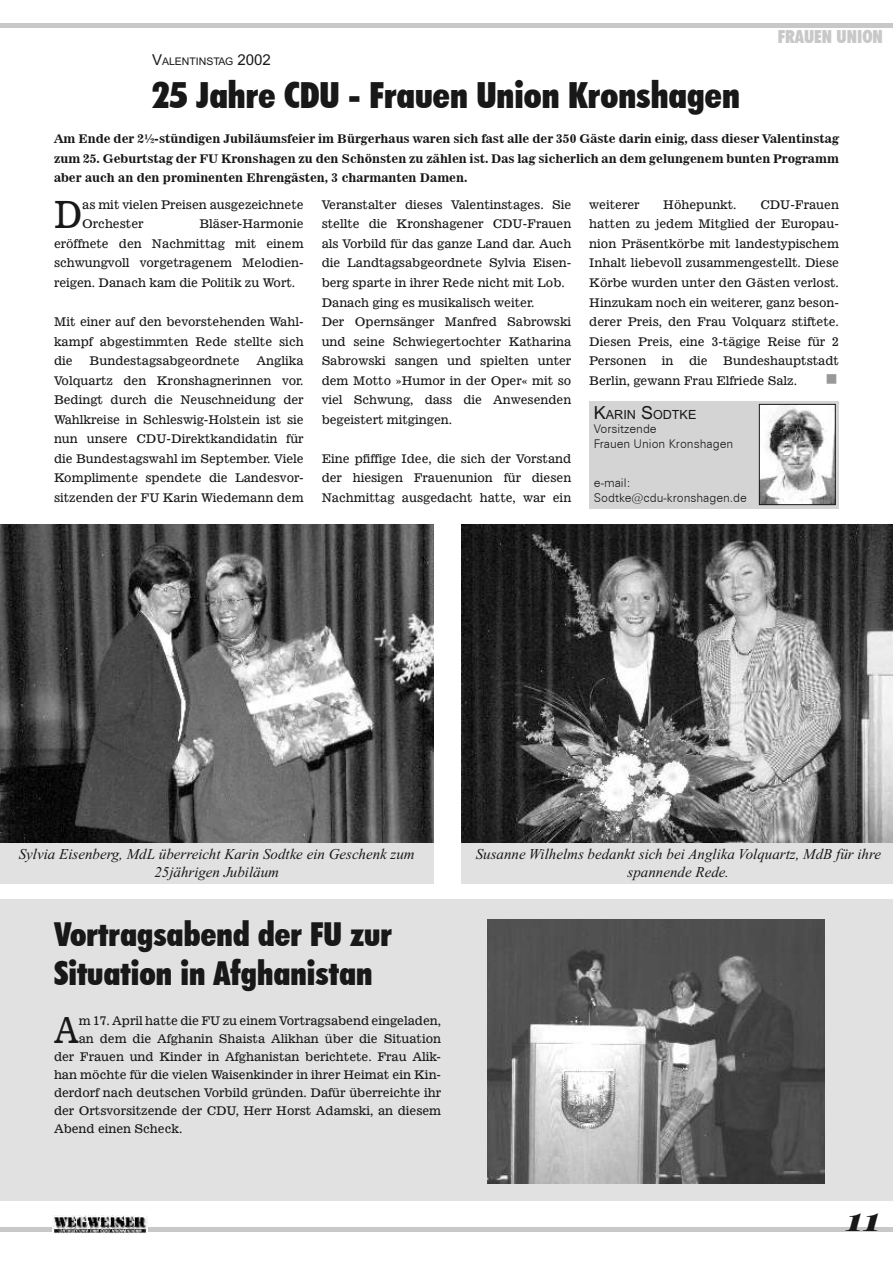
<style>
.page{position:relative;width:893px;height:1263px;background:#fff}
.page>*{position:absolute;margin:0;border:0;box-sizing:border-box;transform-origin:0 0}
.t1{font:37.65px "News 701 BT Roman A";color:#181818;scale:.85 1}
.t2{font:36.15px "News 701 BT Roman A";color:#181818;scale:.85 1}
.t3{font:900 condensed 36px "Futura BT";color:#181818}
.t4{font:900 condensed 33px/39.6px "Futura BT";color:#181818}
.t5{font:italic 800 24px "Tiffany IT Cby BT";color:#181818}
.t6{font:900 condensed 18px "Futura BT";color:#c8c8c8}
.t7{font:16.5px "Wingdings";color:#989898}
.t8{font:italic 15px/18px "Times New Roman";color:#181818;text-align:center}
.t9{font:12.6px "Arial";color:#181818}
.t10{font:12px/19.5px "News 701 BT Roman A";color:#181818;text-align:justify}
.t11{font:12px/19.5px "News 701 BT Bold A";color:#181818;text-align:justify}
.t12{font:300 12px/14.4px "Zurich BT";color:#181818}
.t13{font:10.5px "Arial";color:#181818}
.s1{font-size:15px}
.s2{font-size:18px}
</style>
<div class="page">
<div style="left:0;top:1227px;width:893px;height:5px;background:#c8c8c8"></div>
<img style="left:52px;top:1215px;width:96px;height:19px">
<div style="left:0;top:23px;width:893px;height:5px;background:#c8c8c8"></div>
<div style="left:0;top:899px;width:893px;height:302px;background:#e1e1e1"></div>
<div style="left:590px;top:401px;width:249px;height:107px;background:#d4d4d4"></div>
<img style="left:761px;top:404px;width:75px;height:101px">
<div style="left:759px;top:404px;width:76px;height:101px;border:1px solid #181818"></div>
<img style="left:0;top:524px;width:434px;height:319px">
<img style="left:461px;top:524px;width:432px;height:319px">
<img style="left:488px;top:919px;width:337px;height:264px">
<div style="left:0;top:843px;width:434px;height:40px;background:#e1e1e1"></div>
<div style="left:462px;top:843px;width:431px;height:40px;background:#e1e1e1"></div>
<h3 class="t6" style="left:778px;top:26px;width:107px">FRAUEN UNION</h3>
<p class="t13" style="left:152px;top:56px;width:125px"><span class="s1">V</span>ALENTINSTAG<span class="s1">฀2002฀</span></p>
<h3 class="t3" style="left:152px;top:74px;width:589px">25 Jahre CDU - Frauen Union Kronshagen</h3>
<p class="t11" style="left:54px;top:129px;width:786px">Am Ende der 22-stündigen Jubiläumsfeier im Bürgerhaus waren sich fast alle der 350 Gäste darin einig, dass dieser Valentinstag zum 25. Geburtstag der FU Kronshagen zu den Schönsten zu zählen ist. Das lag sicherlich an dem gelungenem bunten Programm aber auch an den prominenten Ehrengästen, 3 charmanten Damen.</p>
<h1 class="t1" style="left:54px;top:192px;width:35px">D</h1>
<p class="t10" style="left:82px;top:195px;width:223px">as mit vielen Preisen ausgezeichnete<br>Orchester</p>
<p class="t10" style="left:54px;top:214px;width:251px;text-indent:145px">Bläser-Harmonie eröffnete den Nachmittag mit einem schwungvoll vorgetragenem Melodien&shy;reigen. Danach kam die Politik zu Wort.</p>
<p class="t10" style="left:54px;top:312px;width:251px">Mit einer auf den bevorstehenden Wahl&shy;kampf abgestimmten Rede stellte sich die</p>
<p class="t10" style="left:54px;top:351px;width:251px;text-indent:203px">Anglika Volquartz den Kronshagnerinnen vor.<br>Bedingt durch die Neuschneidung der Wahlkreise in Schleswig-Holstein ist sie nun unsere CDU-Direktkandidatin für die Bundestagswahl im September. Viele Komplimente spendete die Landesvor&shy;sitzenden der FU Karin Wiedemann dem</p>
<p class="t10" style="left:90px;top:351px;width:151px">Bundestagsabgeordnete</p>
<p class="t10" style="left:322px;top:195px;width:251px;text-align:left">Veranstalter dieses Valentinstages. Sie stellte die Kronshagener CDU-Frauen als Vorbild für das ganze Land dar. Auch die Landtagsabgeordnete Sylvia Eisen&shy;berg sparte in ihrer Rede nicht mit Lob.<br>Danach ging es musikalisch weiter.<br>Der Opernsänger Manfred Sabrowski und seine Schwiegertochter Katharina Sabrowski sangen und spielten unter dem Motto »Humor in der Oper« mit so viel Schwung, dass die Anwesenden begeistert mitgingen.</p>
<p class="t10" style="left:322px;top:448px;width:251px">Eine pfiffige Idee, die sich der Vorstand der hiesigen Frauenunion für diesen Nachmittag ausgedacht hatte, war ein</p>
<p class="t10" style="left:589px;top:195px;width:52px">weiterer</p>
<p class="t10" style="left:663px;top:195px;width:75px">Höhepunkt.</p>
<p class="t10" style="left:589px;top:195px;width:251px;text-indent:171px">CDU-Frauen hatten zu jedem Mitglied der Europau&shy;nion Präsentkörbe mit landestypischem Inhalt liebevoll zusammengestellt. Diese Körbe wurden unter den Gästen verlost.<br>Hinzukam noch ein weiterer, ganz beson&shy;derer Preis, den Frau Volquarz stiftete.<br>Diesen Preis, eine 3-tägige Reise für 2<br>Personen</p>
<p class="t10" style="left:589px;top:351px;width:251px;text-indent:134px">Bundeshauptstadt<br>Berlin, gewann Frau Elfriede Salz.</p>
<p class="t10" style="left:662px;top:351px;width:13px">in</p>
<p class="t10" style="left:689px;top:351px;width:20px">die</p>
<h3 class="t7" style="left:825px;top:370px;width:14px">■</h3>
<p class="t9" style="left:594px;top:407px;width:104px"><span class="s2">K</span>ARIN<span class="s2">฀S</span>ODTKE</p>
<p class="t12" style="left:594px;top:422px;width:141px">Vorsitzende<br>Frauen Union Kronshagen</p>
<p class="t12" style="left:594px;top:476px;width:154px">e-mail:<br>Sodtke@cdu-kronshagen.de</p>
<p class="t8" style="left:19px;top:845px;width:401px">Sylvia฀Eisenberg,฀MdL฀überreicht฀Karin฀Sodtke฀ein฀Geschenk฀zum฀<br>25jährigen฀Jubiläum</p>
<p class="t8" style="left:476px;top:845px;width:407px">Susanne฀Wilhelms฀bedankt฀sich฀bei฀Anglika฀Volquartz,฀MdB฀für฀ihre spannende฀Rede.฀</p>
<h3 class="t4" style="left:54px;top:914px;width:340px">Vortragsabend der FU zur<br>Situation in Afghanistan</h3>
<h2 class="t2" style="left:54px;top:1008px;width:31px">A</h2>
<p class="t10" style="left:79px;top:1011px;width:364px">m 17. April hatte die FU zu einem Vortragsabend eingeladen,</p>
<p class="t10" style="left:79px;top:1029px;width:364px">an dem die Afghanin Shaista Alikhan über die Situation</p>
<p class="t10" style="left:54px;top:1047px;width:389px">der Frauen und Kinder in Afghanistan berichtete. Frau Alik-</p>
<p class="t10" style="left:54px;top:1065px;width:389px">han möchte für die vielen Waisenkinder in ihrer Heimat ein Kin-</p>
<p class="t10" style="left:54px;top:1083px;width:389px">derdorf nach deutschen Vorbild gründen. Dafür überreichte ihr</p>
<p class="t10" style="left:54px;top:1101px;width:389px">der Ortsvorsitzende der CDU, Herr Horst Adamski, an diesem</p>
<p class="t10" style="left:54px;top:1119px;width:130px">Abend einen Scheck.</p>
<h3 class="t5" style="left:844px;top:1208px;width:44px">11</h3>
</div>
